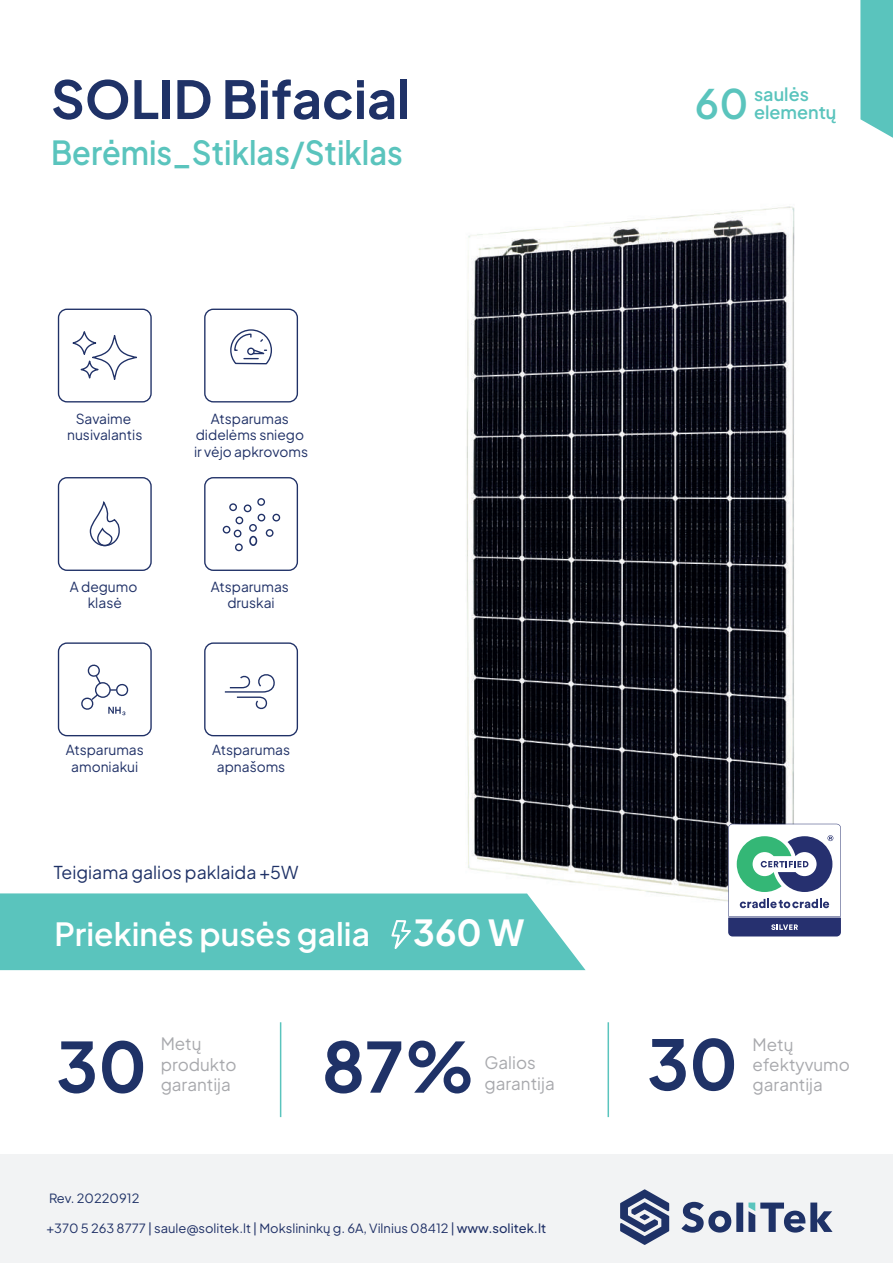
<style>
.page{position:relative;width:893px;height:1263px;background:#fff}
.page>*{position:absolute;margin:0;border:0;box-sizing:border-box;transform-origin:0 0}
.t1{font:700 68.85px "Plus Jakarta Sans";color:#1f3267}
.t2{font:700 52.2px "Plus Jakarta Sans";color:#1f3267}
.t3{font:600 40.5px "Plus Jakarta Sans";color:#5ac4bd}
.t4{font:700 35.7px "Plus Jakarta Sans";color:#fff}
.t5{font:600 33px "Plus Jakarta Sans";color:#5ac4bd;scale:.93 1}
.t6{font:600 31.8px "Plus Jakarta Sans";color:#fff}
.t7{font:600 18px/18px "Plus Jakarta Sans";color:#5ac4bd}
.t8{font:17.7px "Plus Jakarta Sans";color:#1f3267}
.t9{font:16.95px/20.4px "Plus Jakarta Sans";color:#a8a9ad}
.t10{font:13.8px/16.5px "Plus Jakarta Sans";color:#203167;text-align:center}
.t11{font:12.6px "Plus Jakarta Sans";color:#203167}
.t12{font:12.6px "Plus Jakarta Sans";color:#1f3267}
.s1{font-weight:500}
</style>
<div class="page">
<div style="left:58px;top:309px;width:94px;height:93px;border:1px solid #203167;border-radius:8px"></div>
<svg style="left:72px;top:332px;width:65px;height:48px"></svg>
<div style="left:204px;top:477px;width:94px;height:94px;border:1px solid #203167;border-radius:8px"></div>
<div style="left:229px;top:503px;width:8px;height:8px;border:1px solid #203167;border-radius:50%"></div>
<div style="left:244px;top:504px;width:7px;height:8px;border:1px solid #203167;border-radius:50%"></div>
<div style="left:257px;top:498px;width:8px;height:8px;border:1px solid #203167;border-radius:50%"></div>
<div style="left:258px;top:514px;width:7px;height:7px;border:1px solid #203167;border-radius:50%"></div>
<div style="left:272px;top:514px;width:8px;height:7px;border:1px solid #203167;border-radius:50%"></div>
<div style="left:266px;top:529px;width:8px;height:8px;border:1px solid #203167;border-radius:50%"></div>
<div style="left:249px;top:536px;width:8px;height:10px;border:2px solid #203167;border-radius:50%"></div>
<div style="left:249px;top:524px;width:8px;height:8px;border:1px solid #203167;border-radius:50%"></div>
<div style="left:235px;top:516px;width:8px;height:8px;border:1px solid #203167;border-radius:50%"></div>
<div style="left:234px;top:530px;width:7px;height:7px;border:1px solid #203167;border-radius:50%"></div>
<div style="left:235px;top:543px;width:8px;height:8px;border:1px solid #203167;border-radius:50%"></div>
<div style="left:223px;top:526px;width:7px;height:7px;border:1px solid #203167;border-radius:50%"></div>
<div style="left:58px;top:477px;width:94px;height:94px;border:1px solid #203167;border-radius:8px"></div>
<svg style="left:89px;top:501px;width:31px;height:46px"></svg>
<div style="left:204px;top:642px;width:94px;height:94px;border:1px solid #203167;border-radius:8px"></div>
<svg style="left:224px;top:674px;width:51px;height:36px"></svg>
<div style="left:204px;top:309px;width:94px;height:93px;border:1px solid #203167;border-radius:8px"></div>
<svg style="left:230px;top:329px;width:42px;height:36px"></svg>
<img style="left:466px;top:206px;width:372px;height:696px">
<div style="left:0;top:1154px;width:893px;height:109px;background:#f2f3f4"></div>
<svg style="left:620px;top:1189px;width:49px;height:56px"></svg>
<svg style="left:681px;top:1202px;width:151px;height:31px"></svg>
<div style="left:0;top:893px;width:586px;height:77px;background:#5ac4bd"></div>
<svg style="left:391px;top:915px;width:20px;height:35px"></svg>
<hr style="left:607px;top:1022px;width:2px;height:95px;background:#5ac4bd">
<hr style="left:280px;top:1022px;width:1px;height:95px;background:#5ac4bd">
<svg style="left:860px;top:0;width:33px;height:138px;background:#67c8c2"></svg>
<svg style="left:728px;top:824px;width:113px;height:112px"></svg>
<div style="left:58px;top:642px;width:94px;height:94px;border:1px solid #203167;border-radius:8px"></div>
<svg style="left:108px;top:707px;width:17px;height:8px"></svg>
<div style="left:95px;top:682px;width:16px;height:16px;border:1px solid #203167;border-radius:50%"></div>
<svg style="left:87px;top:664px;width:15px;height:21px"></svg>
<svg style="left:81px;top:693px;width:18px;height:17px"></svg>
<svg style="left:110px;top:683px;width:18px;height:14px"></svg>
<h2 class="t2" style="left:51px;top:57px;width:361px">SOLID Bifacial</h2>
<h3 class="t5" style="left:51px;top:125px;width:380px">Berėmis_Stiklas/Stiklas</h3>
<p class="t10" style="left:67px;top:409px;width:77px">Savaime nusivalantis</p>
<p class="t10" style="left:194px;top:409px;width:115px">Atsparumas didelėms sniego ir vėjo apkrovoms</p>
<p class="t10" style="left:70px;top:577px;width:69px">A degumo klasė</p>
<p class="t10" style="left:211px;top:577px;width:80px">Atsparumas druskai</p>
<p class="t10" style="left:66px;top:740px;width:80px">Atsparumas amoniakui</p>
<p class="t10" style="left:212px;top:740px;width:80px">Atsparumas apnašoms</p>
<p class="t8" style="left:54px;top:858px;width:246px">Teigiama galios paklaida +5W</p>
<h3 class="t6" style="left:54px;top:908px;width:317px">Priekinės pusės galia</h3>
<h3 class="t4" style="left:413px;top:903px;width:113px">360 W</h3>
<h3 class="t3" style="left:695px;top:71px;width:55px">60</h3>
<h3 class="t7" style="left:754px;top:83px;width:84px">saulės elementų</h3>
<p class="t9" style="left:161px;top:1032px;width:77px">Metų produkto garantija</p>
<h1 class="t1" style="left:56px;top:1011px;width:92px">30</h1>
<h1 class="t1" style="left:322px;top:1011px;width:155px">87%</h1>
<h1 class="t1" style="left:647px;top:1008px;width:92px">30</h1>
<p class="t9" style="left:485px;top:1051px;width:72px">Galios garantija</p>
<p class="t9" style="left:753px;top:1032px;width:99px">Metų efektyvumo garantija</p>
<p class="t12" style="left:49px;top:1187px;width:92px">Rev. 20220912</p>
<p class="t11" style="left:46px;top:1217px;width:501px">+370 5 263 8777 | saule@solitek.lt | Mokslininkų g. 6A, Vilnius 08412 | <span class="s1">www.solitek.lt</span></p>
</div>
